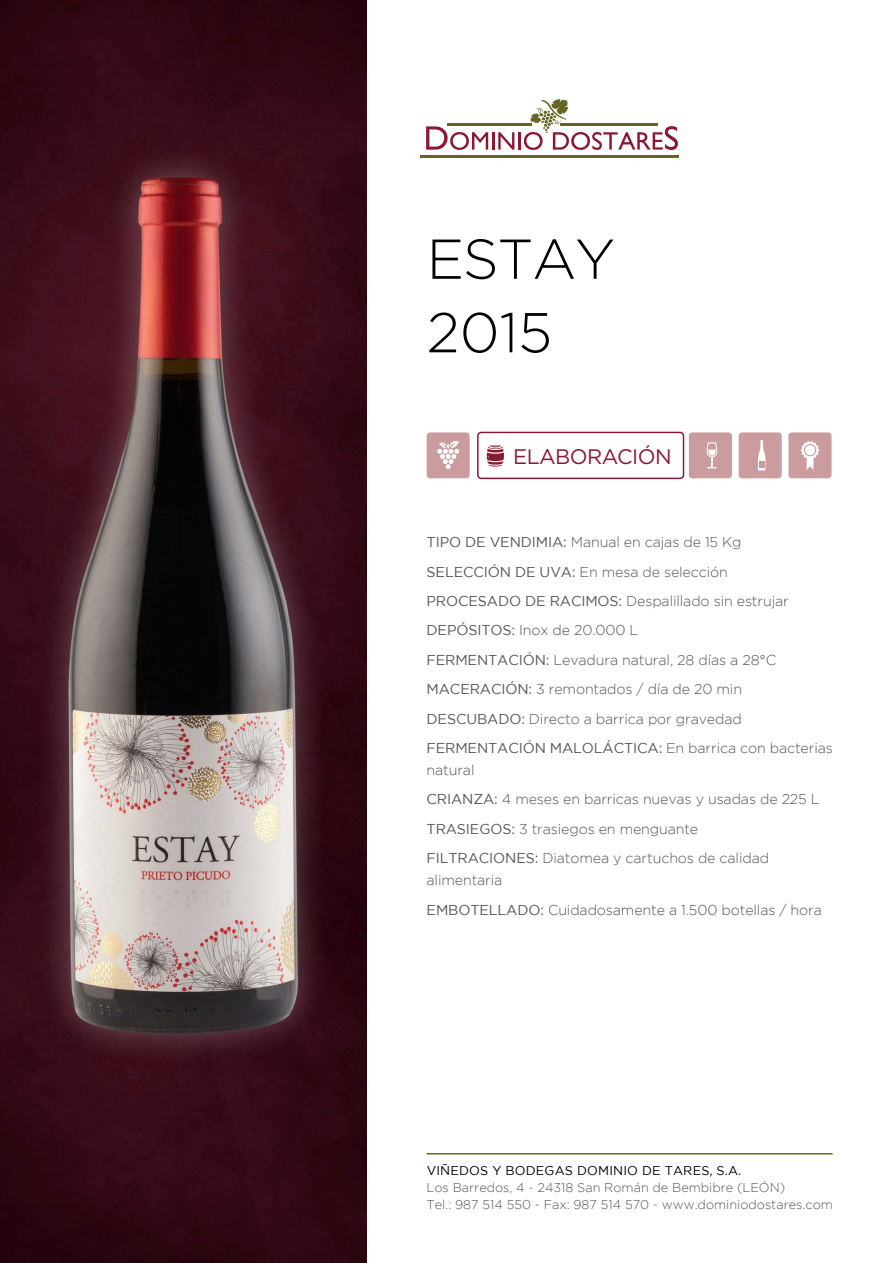
<style>
.page{position:relative;width:893px;height:1263px;background:#fff}
.page>*{position:absolute;margin:0;border:0;box-sizing:border-box;transform-origin:0 0}
.t1{font:300 56.1px/73.5px "Gotham";letter-spacing:-.025em;color:#000}
.t2{font:21px "Gotham";letter-spacing:-.025em;color:#8b1733}
.t3{font:300 14.25px/29.4px "Gotham";letter-spacing:-.01em;color:#56565a}
.t4{font:300 12.75px/17px "Gotham";color:#56565a}
.t5{font:12.75px "Gotham";letter-spacing:.015em;color:#000}
.s1{font-weight:400}
</style>
<div class="page">
<div style="left:788px;top:432px;width:43px;height:46px;background:#cb9c9d;border-radius:3px"></div>
<div style="left:739px;top:432px;width:43px;height:46px;background:#cb9c9d;border-radius:3px"></div>
<div style="left:689px;top:432px;width:43px;height:46px;background:#cb9c9d;border-radius:3px"></div>
<div style="left:477px;top:432px;width:207px;height:47px;border:1px solid #8b1733;border-radius:3px"></div>
<div style="left:427px;top:432px;width:43px;height:46px;background:#cb9c9d;border-radius:3px"></div>
<svg style="left:437px;top:441px;width:22px;height:28px"></svg>
<svg style="left:486px;top:444px;width:18px;height:23px"></svg>
<svg style="left:706px;top:442px;width:12px;height:27px"></svg>
<svg style="left:758px;top:440px;width:8px;height:30px"></svg>
<svg style="left:800px;top:441px;width:19px;height:29px"></svg>
<div style="left:804px;top:444px;width:12px;height:12px;border:1px solid #cb9c9d;border-radius:50%"></div>
<hr style="left:427px;top:1153px;width:405px;height:1px;background:#676523">
<svg style="left:426px;top:126px;width:88px;height:24px"></svg>
<hr style="left:518px;top:132px;width:3px;height:18px;background:#8b1733">
<svg style="left:524px;top:99px;width:154px;height:51px"></svg>
<hr style="left:447px;top:124px;width:85px;height:2px;background:#676523">
<hr style="left:560px;top:124px;width:98px;height:2px;background:#676523">
<hr style="left:420px;top:155px;width:259px;height:2px;background:#676523">
<img style="left:0;top:0;width:366px;height:1263px">
<div style="left:34px;top:142px;width:298px;height:926px;background:#fff;opacity:.3"></div>
<img style="left:43px;top:167px;width:267px;height:879px">
<h1 class="t1" style="left:427px;top:221px;width:190px">ESTAY<br>2015</h1>
<h2 class="t2" style="left:513px;top:445px;width:160px">ELABORACIÓN</h2>
<p class="t3" style="left:427px;top:527px;width:408px"><span class="s1">TIPO DE VENDIMIA:</span> Manual en cajas de 15 Kg<br><span class="s1">SELECCIÓN DE UVA:</span> En mesa de selección<br><span class="s1">PROCESADO DE RACIMOS:</span> Despalillado sin estrujar <span class="s1">DEPÓSITOS:</span> Inox de 20.000 L<br><span class="s1">FERMENTACIÓN:</span> Levadura natural, 28 días a 28°C <span class="s1">MACERACIÓN:</span> 3 remontados / día de 20 min <span class="s1">DESCUBADO:</span> Directo a barrica por gravedad <span class="s1">FERMENTACIÓN MALOLÁCTICA:</span> En barrica con bacterias</p>
<p class="t3" style="left:427px;top:755px;width:395px">natural<br><span class="s1">CRIANZA:</span> 4 meses en barricas nuevas y usadas de 225 L <span class="s1">TRASIEGOS:</span> 3 trasiegos en menguante<br><span class="s1">FILTRACIONES:</span> Diatomea y cartuchos de calidad</p>
<p class="t3" style="left:427px;top:865px;width:397px">alimentaria<br><span class="s1">EMBOTELLADO:</span> Cuidadosamente a 1.500 botellas / hora</p>
<p class="t5" style="left:427px;top:1163px;width:316px">VIÑEDOS Y BODEGAS DOMINIO DE TARES, S.A.</p>
<p class="t4" style="left:427px;top:1179px;width:408px">Los Barredos, 4 - 24318 San Román de Bembibre (LEÓN)<br>Tel.: 987 514 550 - Fax: 987 514 570 - www.dominiodostares.com</p>
</div>
